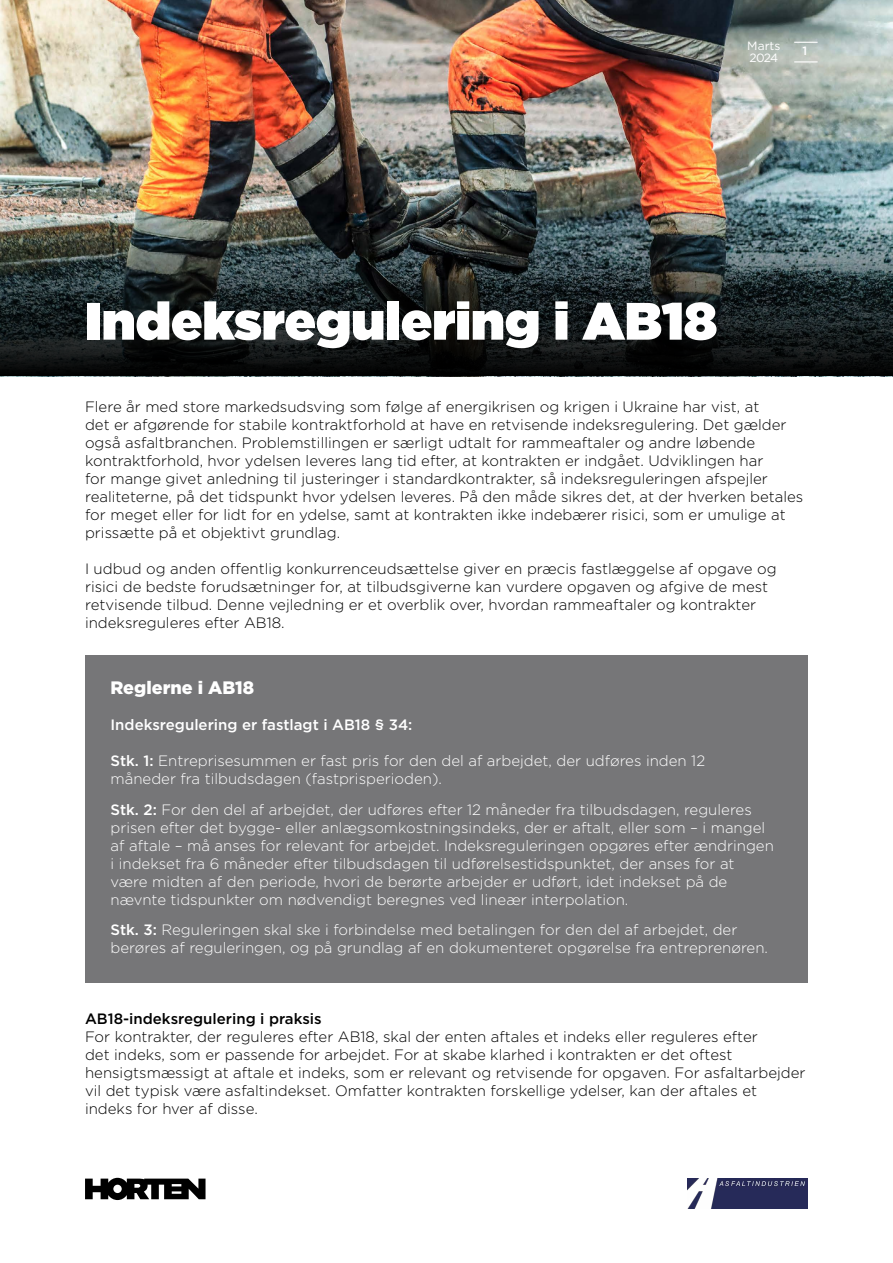
<style>
.page{position:relative;width:893px;height:1263px;background:#fff}
.page>*{position:absolute;margin:0;border:0;box-sizing:border-box;transform-origin:0 0}
.t1{font:900 52.5px "Gotham";color:#fff}
.t2{font:900 18px "Gotham";color:#fff}
.t3{font:300 15px/18px "Gotham";color:#000}
.t4{font:300 15px/18px "Gotham";color:#fff}
.t5{font:500 15px "Gotham";color:#fff}
.t6{font:500 15px "Gotham";color:#000}
.t7{font:12px "Gotham";color:#fff}
.t8{font:500 12px "Gotham";color:#fff}
.s1{font-weight:500}
</style>
<div class="page">
<img style="left:0;top:0;width:893px;height:213px">
<div style="left:85px;top:655px;width:723px;height:327px;background:#767678"></div>
<svg style="left:0;top:213px;width:893px;height:163px;background:#262e2e"></svg>
<svg style="left:85px;top:1178px;width:121px;height:22px"></svg>
<img style="left:687px;top:1178px;width:121px;height:30px">
<svg style="left:794px;top:42px;width:24px;height:1px"></svg>
<svg style="left:794px;top:61px;width:24px;height:1px"></svg>
<p class="t7" style="left:747px;top:38px;width:35px">Marts</p>
<p class="t7" style="left:749px;top:50px;width:30px">2024</p>
<p class="t8" style="left:802px;top:43px;width:6px">1</p>
<h1 class="t1" style="left:85px;top:283px;width:633px">Indeksregulering i AB18</h1>
<p class="t3" style="left:85px;top:397px;width:720px">Flere år med store markedsudsving som følge af energikrisen og krigen i Ukraine har vist, at<br>det er afgørende for stabile kontraktforhold at have en retvisende indeksregulering. Det gælder også asfaltbranchen. Problemstillingen er særligt udtalt for rammeaftaler og andre løbende kontraktforhold, hvor ydelsen leveres lang tid efter, at kontrakten er indgået. Udviklingen har<br>for mange givet anledning til justeringer i standardkontrakter, så indeksreguleringen afspejler realiteterne, på det tidspunkt hvor ydelsen leveres. På den måde sikres det, at der hverken betales for meget eller for lidt for en ydelse, samt at kontrakten ikke indebærer risici, som er umulige at prissætte på et objektivt grundlag.</p>
<p class="t3" style="left:85px;top:559px;width:693px">I udbud og anden offentlig konkurrenceudsættelse giver en præcis fastlæggelse af opgave og risici de bedste forudsætninger for, at tilbudsgiverne kan vurdere opgaven og afgive de mest retvisende tilbud. Denne vejledning er et overblik over, hvordan rammeaftaler og kontrakter indeksreguleres efter AB18.</p>
<p class="t2" style="left:111px;top:675px;width:145px">Reglerne i AB18</p>
<p class="t5" style="left:111px;top:715px;width:303px">Indeksregulering er fastlagt i AB18 § 34:</p>
<p class="t4" style="left:111px;top:751px;width:596px"><span class="s1">Stk. 1:</span> Entreprisesummen er fast pris for den del af arbejdet, der udføres inden 12 måneder fra tilbudsdagen (fastprisperioden).</p>
<p class="t4" style="left:111px;top:800px;width:665px"><span class="s1">Stk. 2:</span> For den del af arbejdet, der udføres efter 12 måneder fra tilbudsdagen, reguleres prisen efter det bygge- eller anlægsomkostningsindeks, der er aftalt, eller som – i mangel af aftale – må anses for relevant for arbejdet. Indeksreguleringen opgøres efter ændringen i indekset fra 6 måneder efter tilbudsdagen til udførelsestidspunktet, der anses for at være midten af den periode, hvori de berørte arbejder er udført, idet indekset på de nævnte tidspunkter om nødvendigt beregnes ved lineær interpolation.</p>
<p class="t4" style="left:111px;top:921px;width:659px"><span class="s1">Stk. 3:</span> Reguleringen skal ske i forbindelse med betalingen for den del af arbejdet, der berøres af reguleringen, og på grundlag af en dokumenteret opgørelse fra entreprenøren.</p>
<p class="t6" style="left:85px;top:1009px;width:238px">AB18-indeksregulering i praksis</p>
<p class="t3" style="left:85px;top:1028px;width:722px">For kontrakter, der reguleres efter AB18, skal der enten aftales et indeks eller reguleres efter<br>det indeks, som er passende for arbejdet. For at skabe klarhed i kontrakten er det oftest hensigtsmæssigt at aftale et indeks, som er relevant og retvisende for opgaven. For asfaltarbejder vil det typisk være asfaltindekset. Omfatter kontrakten forskellige ydelser, kan der aftales et indeks for hver af disse.</p>
</div>
